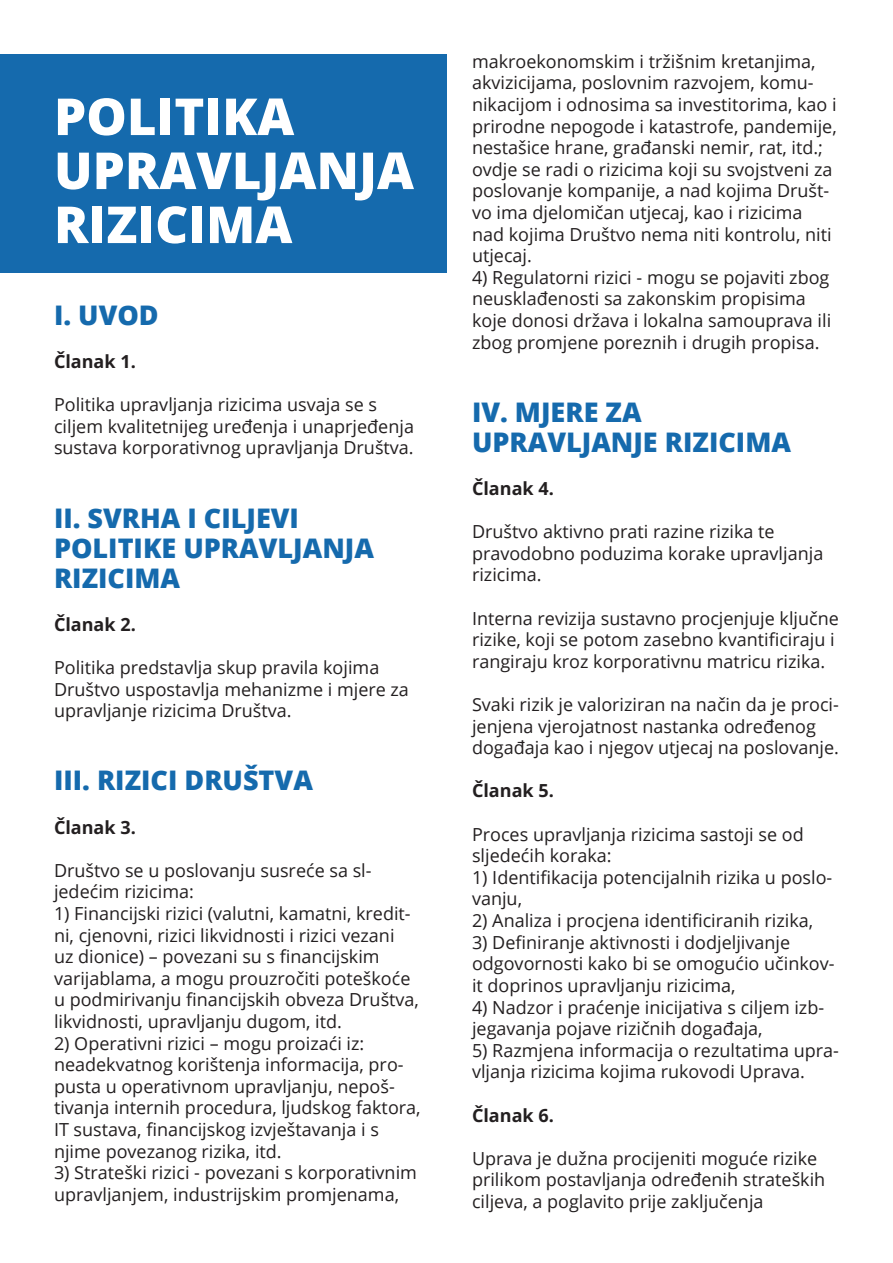
<style>
.page{position:relative;width:893px;height:1263px;background:#fff}
.page>*{position:absolute;margin:0;border:0;box-sizing:border-box;transform-origin:0 0}
.t1{font:800 51px/54px "Open Sans";color:#fff}
.t2{font:800 27px/30px "Open Sans";color:#156aad}
.t3{font:18px/21.6px "Open Sans";color:#231f20}
.t4{font:700 18px "Open Sans";color:#231f20}
</style>
<div class="page">
<div style="left:0;top:54px;width:446px;height:218px;background:#156aad"></div>
<p class="t1" style="left:54px;top:87px;width:242px">POLITIKA</p>
<p class="t1" style="left:54px;top:141px;width:361px">UPRAVLJANJA<br>RIZICIMA</p>
<p class="t2" style="left:54px;top:298px;width:106px">I. UVOD</p>
<p class="t4" style="left:54px;top:349px;width:83px">Članak 1.</p>
<p class="t3" style="left:54px;top:393px;width:361px">Politika upravljanja rizicima usvaja se s ciljem kvalitetnijeg uređenja i unaprjeđenja sustava korporativnog upravljanja Društva.</p>
<p class="t2" style="left:54px;top:501px;width:247px">II. SVRHA I CILJEVI</p>
<p class="t2" style="left:54px;top:531px;width:322px">POLITIKE UPRAVLJANJA<br>RIZICIMA</p>
<p class="t4" style="left:54px;top:612px;width:83px">Članak 2.</p>
<p class="t3" style="left:54px;top:656px;width:356px">Politika predstavlja skup pravila kojima<br>Društvo uspostavlja mehanizme i mjere za upravljanje rizicima Društva.</p>
<p class="t2" style="left:54px;top:764px;width:260px">III. RIZICI DRUŠTVA</p>
<p class="t4" style="left:54px;top:815px;width:83px">Članak 3.</p>
<p class="t3" style="left:54px;top:859px;width:319px">Društvo se u poslovanju susreće sa sl&shy;jedećim rizicima:</p>
<p class="t3" style="left:54px;top:902px;width:367px">1) Financijski rizici (valutni, kamatni, kredit&shy;ni, cjenovni, rizici likvidnosti i rizici vezani<br>uz dionice) – povezani su s financijskim varijablama, a mogu prouzročiti poteškoće u podmirivanju financijskih obveza Društva, likvidnosti, upravljanju dugom, itd.</p>
<p class="t3" style="left:54px;top:1032px;width:368px">2) Operativni rizici – mogu proizaći iz: neadekvatnog korištenja informacija, pro&shy;pusta u operativnom upravljanju, nepoš&shy;tivanja internih procedura, ljudskog faktora, IT sustava, financijskog izvještavanja i s njime povezanog rizika, itd.</p>
<p class="t3" style="left:54px;top:1161px;width:364px">3) Strateški rizici - povezani s korporativnim upravljanjem, industrijskim promjenama,</p>
<p class="t3" style="left:472px;top:50px;width:366px">makroekonomskim i tržišnim kretanjima, akvizicijama, poslovnim razvojem, komu&shy;nikacijom i odnosima sa investitorima, kao i prirodne nepogode i katastrofe, pandemije, nestašice hrane, građanski nemir, rat, itd.; ovdje se radi o rizicima koji su svojstveni za poslovanje kompanije, a nad kojima Društ&shy;vo ima djelomičan utjecaj, kao i rizicima nad kojima Društvo nema niti kontrolu, niti utjecaj.</p>
<p class="t3" style="left:472px;top:266px;width:361px">4) Regulatorni rizici - mogu se pojaviti zbog neusklađenosti sa zakonskim propisima koje donosi država i lokalna samouprava ili zbog promjene poreznih i drugih propisa.</p>
<p class="t2" style="left:472px;top:396px;width:171px">IV. MJERE ZA</p>
<p class="t2" style="left:472px;top:426px;width:321px">UPRAVLJANJE RIZICIMA</p>
<p class="t4" style="left:472px;top:476px;width:83px">Članak 4.</p>
<p class="t3" style="left:472px;top:520px;width:353px">Društvo aktivno prati razine rizika te pravodobno poduzima korake upravljanja rizicima.</p>
<p class="t3" style="left:472px;top:607px;width:368px">Interna revizija sustavno procjenjuje ključne rizike, koji se potom zasebno kvantificiraju i rangiraju kroz korporativnu matricu rizika.</p>
<p class="t3" style="left:472px;top:693px;width:368px">Svaki rizik je valoriziran na način da je proci&shy;jenjena vjerojatnost nastanka određenog događaja kao i njegov utjecaj na poslovanje.</p>
<p class="t4" style="left:472px;top:779px;width:83px">Članak 5.</p>
<p class="t3" style="left:472px;top:823px;width:333px">Proces upravljanja rizicima sastoji se od sljedećih koraka:</p>
<p class="t3" style="left:472px;top:866px;width:362px">1) Identifikacija potencijalnih rizika u poslo&shy;vanju,</p>
<p class="t3" style="left:472px;top:909px;width:343px">2) Analiza i procjena identificiranih rizika,</p>
<p class="t3" style="left:472px;top:931px;width:364px">3) Definiranje aktivnosti i dodjeljivanje odgovornosti kako bi se omogućio učinkov&shy;it doprinos upravljanju rizicima,</p>
<p class="t3" style="left:472px;top:996px;width:354px">4) Nadzor i praćenje inicijativa s ciljem izb&shy;jegavanja pojave rizičnih događaja,</p>
<p class="t3" style="left:472px;top:1039px;width:368px">5) Razmjena informacija o rezultatima upra&shy;vljanja rizicima kojima rukovodi Uprava.</p>
<p class="t4" style="left:472px;top:1103px;width:83px">Članak 6.</p>
<p class="t3" style="left:472px;top:1147px;width:355px">Uprava je dužna procijeniti moguće rizike prilikom postavljanja određenih strateških ciljeva, a poglavito prije zaključenja</p>
</div>
